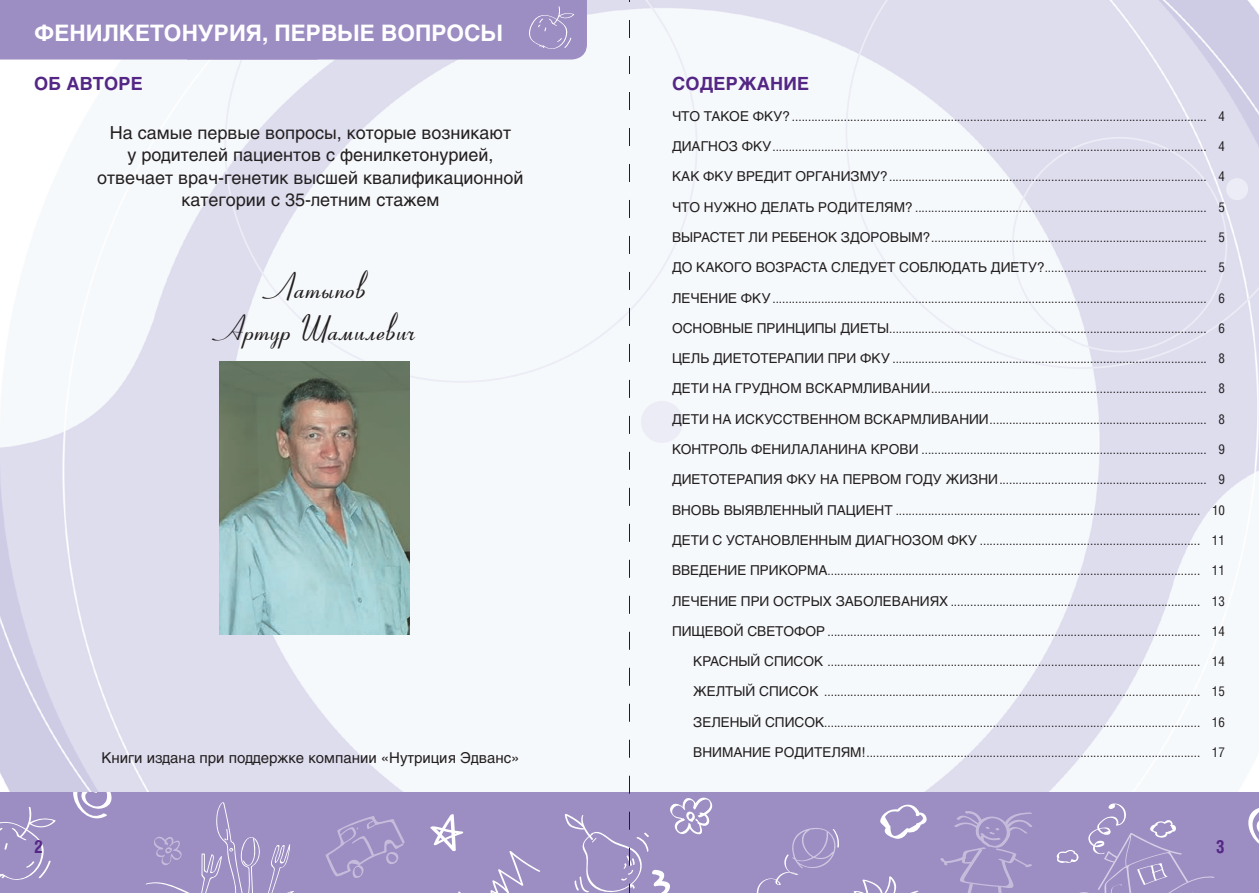
<style>
.page{position:relative;width:1259px;height:893px;background:#fff}
.page>*{position:absolute;margin:0;border:0;box-sizing:border-box;transform-origin:0 0}
.t1{font:34.5px/41.4px "Coronet";color:#231f20;text-align:center}
.t2{font:700 22.5px "Helios C";color:#fff}
.t3{font:18px/22.5px "Helga C";color:#231f20;text-align:center}
.t4{font:700 18px "Helios C";letter-spacing:.01em;color:#542685}
.t5{font:700 18px "Helios Cond C";color:#542685}
.t6{font:15px "Helga C";color:#231f20}
.t7{font:13.5px "Helios Cond C";color:#231f20}
.s1{font-family:"Helios C"}
</style>
<div class="page">
<img style="left:0;top:0;width:1259px;height:792px">
<svg style="left:224px;top:60px;width:205px;height:323px"></svg>
<div style="left:0;top:792px;width:1259px;height:101px;background:#9c8dc3"></div>
<svg style="left:325px;top:816px;width:80px;height:62px"></svg>
<svg style="left:940px;top:811px;width:92px;height:82px"></svg>
<svg style="left:145px;top:802px;width:149px;height:91px"></svg>
<svg style="left:756px;top:828px;width:83px;height:65px"></svg>
<svg style="left:1248px;top:808px;width:11px;height:36px"></svg>
<svg style="left:73px;top:792px;width:39px;height:27px"></svg>
<svg style="left:880px;top:804px;width:47px;height:35px"></svg>
<svg style="left:853px;top:876px;width:66px;height:17px"></svg>
<svg style="left:1056px;top:803px;width:158px;height:90px"></svg>
<svg style="left:0;top:807px;width:56px;height:73px"></svg>
<div style="left:0;top:0;width:331px;height:60px;background:#9c8dc3"></div>
<div style="left:187px;top:0;width:400px;height:60px;background:#9c8dc3"></div>
<svg style="left:845px;top:0;width:414px;height:369px"></svg>
<div style="left:1226px;top:178px;width:22px;height:22px;background:#ececf6;border-radius:50%"></div>
<img style="left:219px;top:361px;width:190px;height:273px">
<svg style="left:429px;top:0;width:286px;height:893px"></svg>
<h2 class="t2" style="left:34px;top:19px;width:470px">ФЕНИЛКЕТОНУРИЯ, ПЕРВЫЕ ВОПРОСЫ</h2>
<h3 class="t4" style="left:34px;top:74px;width:110px">ОБ АВТОРЕ</h3>
<h3 class="t3" style="left:97px;top:121px;width:428px">На самые первые вопросы, которые возникают<br>у родителей пациентов с фенилкетонурией, отвечает врач-генетик высшей квалификационной категории с 35-летним стажем</h3>
<h1 class="t1" style="left:209px;top:268px;width:205px">Латыпов<br>Артур Шамилевич</h1>
<p class="t6" style="left:101px;top:749px;width:419px">Книги издана при поддержке компании «Нутриция Эдванс»</p>
<h3 class="t4" style="left:672px;top:74px;width:139px">СОДЕРЖАНИЕ</h3>
<p class="t7" style="left:672px;top:108px;width:554px"><span class="s1">ЧТО ТАКОЕ ФКУ?</span>................................................................................................................................. 4</p>
<p class="t7" style="left:672px;top:138px;width:554px"><span class="s1">ДИАГНОЗ ФКУ</span>....................................................................................................................................... 4</p>
<p class="t7" style="left:672px;top:168px;width:554px"><span class="s1">КАК ФКУ ВРЕДИТ ОРГАНИЗМУ?</span>................................................................................................... 4</p>
<p class="t7" style="left:672px;top:199px;width:554px"><span class="s1">ЧТО НУЖНО ДЕЛАТЬ РОДИТЕЛЯМ?</span>........................................................................................... 5</p>
<p class="t7" style="left:672px;top:229px;width:554px"><span class="s1">ВЫРАСТЕТ ЛИ РЕБЕНОК ЗДОРОВЫМ?</span>...................................................................................... 5</p>
<p class="t7" style="left:672px;top:259px;width:554px"><span class="s1">ДО КАКОГО ВОЗРАСТА СЛЕДУЕТ СОБЛЮДАТЬ ДИЕТУ?</span>.................................................. 5</p>
<p class="t7" style="left:672px;top:290px;width:554px"><span class="s1">ЛЕЧЕНИЕ ФКУ</span>....................................................................................................................................... 6</p>
<p class="t7" style="left:672px;top:320px;width:554px"><span class="s1">ОСНОВНЫЕ ПРИНЦИПЫ ДИЕТЫ</span>.................................................................................................. 6</p>
<p class="t7" style="left:672px;top:350px;width:554px"><span class="s1">ЦЕЛЬ ДИЕТОТЕРАПИИ ПРИ ФКУ</span>.................................................................................................. 8</p>
<p class="t7" style="left:672px;top:381px;width:554px"><span class="s1">ДЕТИ НА ГРУДНОМ ВСКАРМЛИВАНИИ</span>...................................................................................... 8</p>
<p class="t7" style="left:672px;top:411px;width:554px"><span class="s1">ДЕТИ НА ИСКУССТВЕННОМ ВСКАРМЛИВАНИИ</span>.................................................................... 8</p>
<p class="t7" style="left:672px;top:441px;width:554px"><span class="s1">КОНТРОЛЬ ФЕНИЛАЛАНИНА КРОВИ</span>......................................................................................... 9</p>
<p class="t7" style="left:672px;top:471px;width:554px"><span class="s1">ДИЕТОТЕРАПИЯ ФКУ НА ПЕРВОМ ГОДУ ЖИЗНИ</span>................................................................. 9</p>
<p class="t7" style="left:672px;top:502px;width:554px"><span class="s1">ВНОВЬ ВЫЯВЛЕННЫЙ ПАЦИЕНТ</span>............................................................................................... 10</p>
<p class="t7" style="left:672px;top:532px;width:554px"><span class="s1">ДЕТИ С УСТАНОВЛЕННЫМ ДИАГНОЗОМ ФКУ</span>..................................................................... 11</p>
<p class="t7" style="left:672px;top:562px;width:554px"><span class="s1">ВВЕДЕНИЕ ПРИКОРМА</span>................................................................................................................... 11</p>
<p class="t7" style="left:672px;top:593px;width:554px"><span class="s1">ЛЕЧЕНИЕ ПРИ ОСТРЫХ ЗАБОЛЕВАНИЯХ</span>.............................................................................. 13</p>
<p class="t7" style="left:672px;top:623px;width:554px"><span class="s1">ПИЩЕВОЙ СВЕТОФОР</span>.................................................................................................................... 14</p>
<p class="t7" style="left:693px;top:653px;width:533px"><span class="s1">КРАСНЫЙ СПИСОК</span> .................................................................................................................... 14</p>
<p class="t7" style="left:693px;top:683px;width:533px"><span class="s1">ЖЕЛТЫЙ СПИСОК</span> ..................................................................................................................... 15</p>
<p class="t7" style="left:693px;top:714px;width:533px"><span class="s1">ЗЕЛЕНЫЙ СПИСОК</span>.................................................................................................................... 16</p>
<p class="t7" style="left:693px;top:744px;width:533px"><span class="s1">ВНИМАНИЕ РОДИТЕЛЯМ!</span>........................................................................................................ 17</p>
<h3 class="t5" style="left:34px;top:835px;width:11px">2</h3>
<h3 class="t5" style="left:1215px;top:835px;width:11px">3</h3>
</div>
